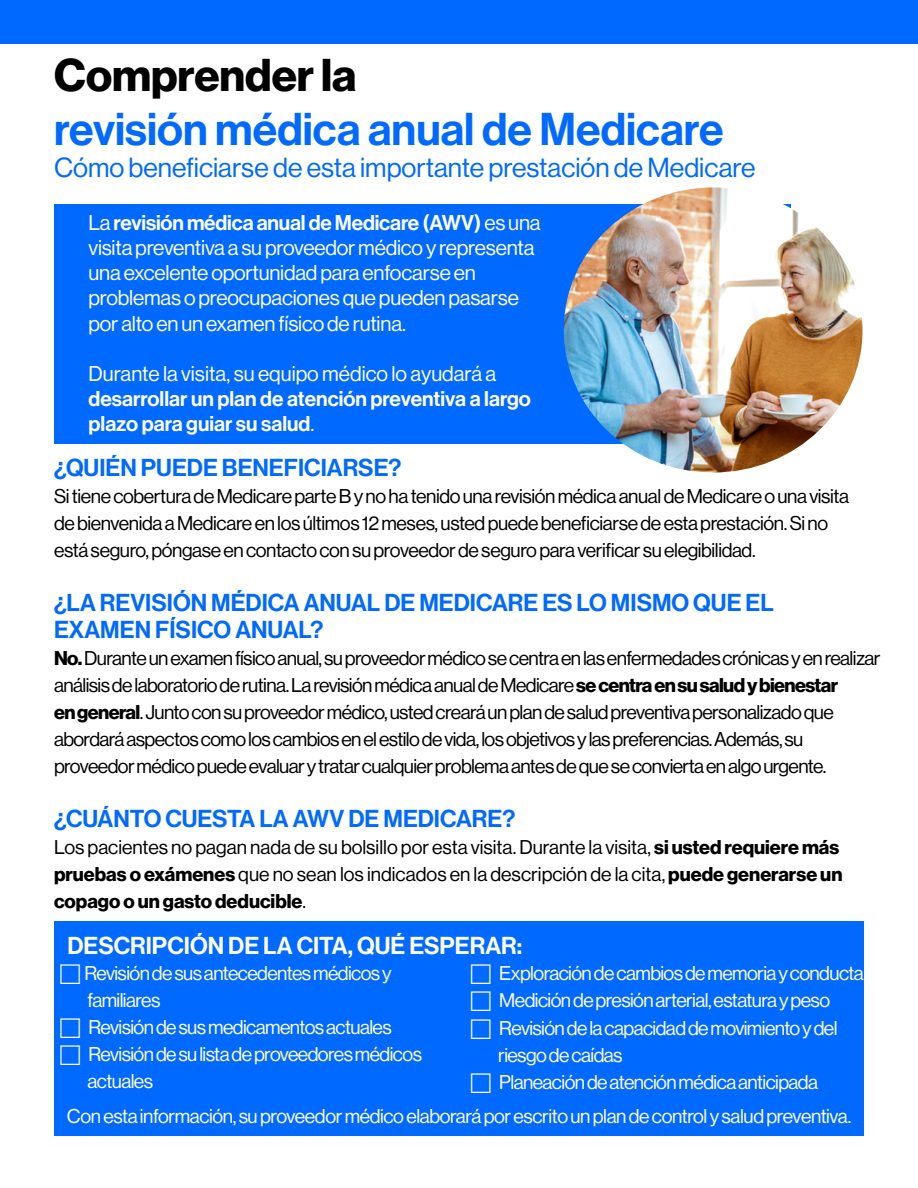
<style>
.page{position:relative;width:918px;height:1188px;background:#fff}
.page>*{position:absolute;margin:0;border:0;box-sizing:border-box;transform-origin:0 0}
.t1{font:45px "Neue Haas Display Mediu";color:#0069ff}
.t2{font:700 45px "Neue Haas Display";color:#000}
.t3{font:27px "Neue Haas Display";color:#0069ff}
.t4{font:24px/27px "Neue Haas Display Mediu";color:#0069ff}
.t5{font:24px "Neue Haas Display Mediu";color:#fff}
.t6{font:21px/25.2px "Neue Haas Display";letter-spacing:-.01em;color:#fff}
.t7{font:21px/25.2px "Neue Haas Display Mediu";color:#fff}
.t8{font:19.5px/27px "Neue Haas Display";letter-spacing:-.03em;color:#000}
.t9{font:19.5px/27px "Neue Haas Display";letter-spacing:-.03em;color:#fff}
.t10{font:19.5px/27px "Neue Haas Display";color:#000}
.s1{font-family:"Neue Haas Display"}
.s2{font-weight:700}
</style>
<div class="page">
<div style="left:54px;top:205px;width:737px;height:239px;background:#0069ff"></div>
<div style="left:54px;top:921px;width:810px;height:215px;background:#0069ff"></div>
<div style="left:0;top:0;width:918px;height:43px;background:#0069ff"></div>
<img style="left:564px;top:188px;width:298px;height:284px">
<h1 class="t2" style="left:54px;top:49px;width:304px">Comprender la</h1>
<h1 class="t1" style="left:54px;top:103px;width:671px">revisión médica anual de Medicare</h1>
<h2 class="t3" style="left:54px;top:152px;width:703px">Cómo beneficiarse de esta importante prestación de Medicare</h2>
<p class="t7" style="left:89px;top:210px;width:454px"><span class="s1">La</span> revisión médica anual de Medicare (AWV) <span class="s1">es una</span></p>
<p class="t6" style="left:89px;top:235px;width:447px">visita preventiva a su proveedor médico y representa una excelente oportunidad para enfocarse en problemas o preocupaciones que pueden pasarse por alto en un examen físico de rutina.</p>
<p class="t6" style="left:89px;top:361px;width:409px">Durante la visita, su equipo médico lo ayudará a</p>
<p class="t7" style="left:89px;top:387px;width:444px">desarrollar un plan de atención preventiva a largo plazo para guiar su salud<span class="s1">.</span></p>
<p class="t4" style="left:54px;top:454px;width:349px">¿QUIÉN PUEDE BENEFICIARSE?</p>
<p class="t8" style="left:54px;top:482px;width:797px">Si tiene cobertura de Medicare parte B y no ha tenido una revisión médica anual de Medicare o una visita de bienvenida a Medicare en los últimos 12 meses, usted puede beneficiarse de esta prestación. Si no está seguro, póngase en contacto con su proveedor de seguro para verificar su elegibilidad.</p>
<p class="t4" style="left:54px;top:589px;width:721px">¿LA REVISIÓN MÉDICA ANUAL DE MEDICARE ES LO MISMO QUE EL<br>EXAMEN FÍSICO ANUAL?</p>
<p class="t8" style="left:54px;top:644px;width:828px"><span class="s2">No.</span> Durante un examen físico anual, su proveedor médico se centra en las enfermedades crónicas y en realizar análisis de laboratorio de rutina. La revisión médica anual de Medicare <span class="s2">se centra en su salud y bienestar<br>en general</span>. Junto con su proveedor médico, usted creará un plan de salud preventiva personalizado que abordará aspectos como los cambios en el estilo de vida, los objetivos y las preferencias. Además, su proveedor médico puede evaluar y tratar cualquier problema antes de que se convierta en algo urgente.</p>
<p class="t4" style="left:54px;top:805px;width:463px">¿CUÁNTO CUESTA LA AWV DE MEDICARE?</p>
<p class="t10" style="left:54px;top:833px;width:790px">Los pacientes no pagan nada de su bolsillo por esta visita. Durante la visita, <span class="s2">si usted requiere más pruebas o exámenes</span> que no sean los indicados en la descripción de la cita, <span class="s2">puede generarse un copago o un gasto deducible</span>.</p>
<p class="t5" style="left:68px;top:931px;width:456px">DESCRIPCIÓN DE LA CITA, QUÉ ESPERAR:</p>
<p class="t9" style="left:84px;top:960px;width:339px">Revisión de sus antecedentes médicos y familiares<br>Revisión de sus medicamentos actuales<br>Revisión de su lista de proveedores médicos actuales</p>
<p class="t9" style="left:498px;top:960px;width:367px">Exploración de cambios de memoria y conducta Medición de presión arterial, estatura y peso Revisión de la capacidad de movimiento y del riesgo de caídas<br>Planeación de atención médica anticipada</p>
<p class="t9" style="left:67px;top:1103px;width:786px">Con esta información, su proveedor médico elaborará por escrito un plan de control y salud preventiva.</p>
</div>
